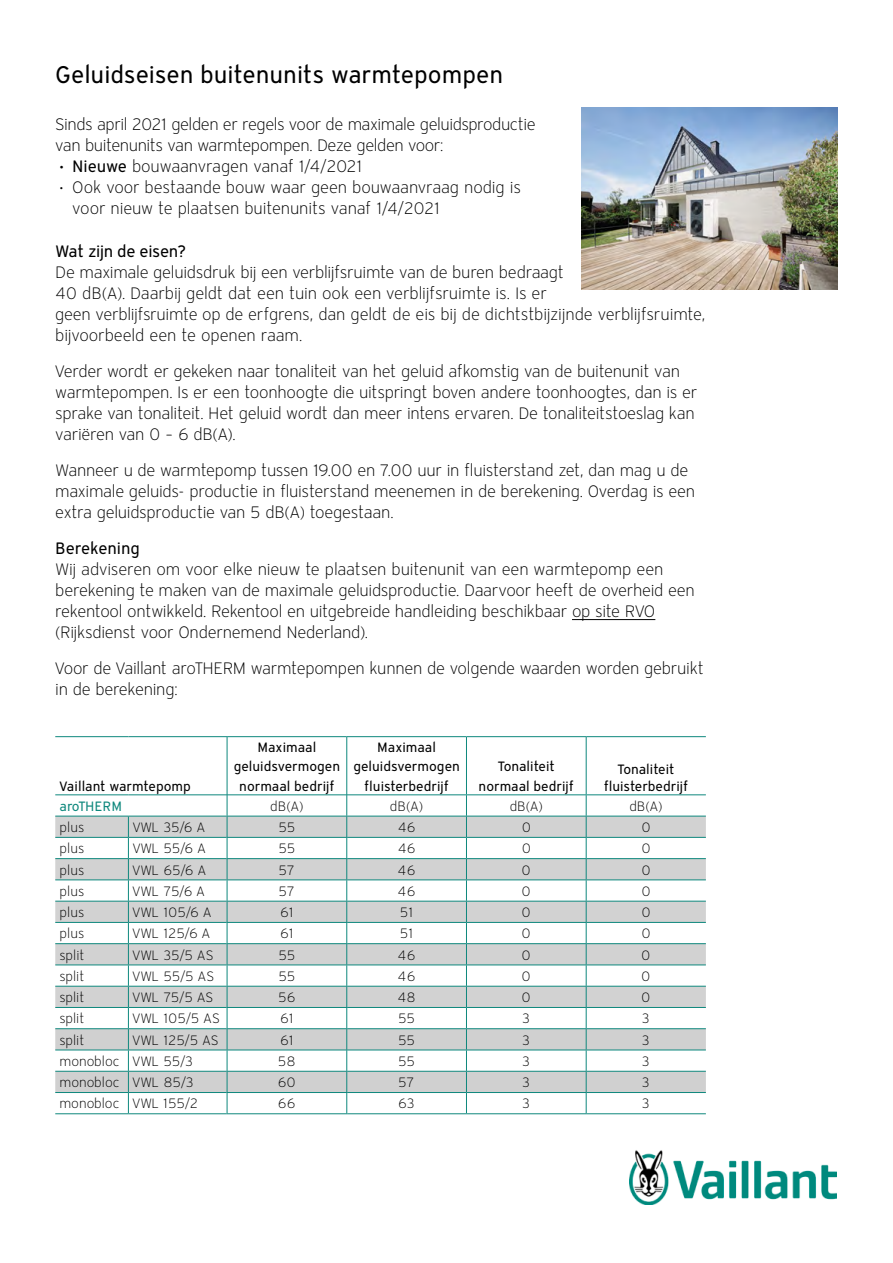
<style>
.page{position:relative;width:893px;height:1263px;background:#fff}
.page>*{position:absolute;margin:0;border:0;box-sizing:border-box;transform-origin:0 0}
.t1{font:24px "Vaillant 12";letter-spacing:-.005em;color:#000}
.t2{font:300 16.5px/21px "Vaillant 12";letter-spacing:-.02em;color:#000}
.t3{font:16.5px "Vaillant 12";letter-spacing:-.015em;color:#000}
.t4{font:300 13.5px "Vaillant 12";color:#000}
.t5{font:13.5px/19.5px "Vaillant 12";color:#000;text-align:center}
.t6{font:13.5px "Vaillant 12";color:#0e887d}
.s1{font-weight:400}
</style>
<div class="page">
<hr style="left:572px;top:619px;width:83px;height:1px;background:#000">
<hr style="left:55px;top:736px;width:73px;height:1px;background:#0e887d">
<hr style="left:128px;top:736px;width:99px;height:1px;background:#0e887d">
<hr style="left:227px;top:736px;width:120px;height:1px;background:#0e887d">
<hr style="left:227px;top:737px;width:1px;height:57px;background:#0e887d">
<hr style="left:347px;top:736px;width:119px;height:1px;background:#0e887d">
<hr style="left:346px;top:737px;width:1px;height:57px;background:#0e887d">
<hr style="left:466px;top:736px;width:120px;height:1px;background:#0e887d">
<hr style="left:466px;top:737px;width:1px;height:57px;background:#0e887d">
<hr style="left:586px;top:736px;width:120px;height:1px;background:#0e887d">
<hr style="left:586px;top:737px;width:1px;height:57px;background:#0e887d">
<hr style="left:55px;top:794px;width:73px;height:1px;background:#0e887d">
<hr style="left:128px;top:794px;width:99px;height:1px;background:#0e887d">
<hr style="left:346px;top:794px;width:120px;height:1px;background:#0e887d">
<hr style="left:466px;top:794px;width:120px;height:1px;background:#0e887d">
<hr style="left:586px;top:794px;width:120px;height:1px;background:#0e887d">
<hr style="left:227px;top:794px;width:120px;height:1px;background:#0e887d">
<hr style="left:55px;top:1113px;width:73px;height:1px;background:#0e887d">
<hr style="left:128px;top:1113px;width:99px;height:1px;background:#0e887d">
<hr style="left:227px;top:1113px;width:120px;height:1px;background:#0e887d">
<hr style="left:347px;top:1113px;width:119px;height:1px;background:#0e887d">
<hr style="left:466px;top:1113px;width:120px;height:1px;background:#0e887d">
<svg style="left:55px;top:795px;width:651px;height:318px"></svg>
<hr style="left:586px;top:1113px;width:120px;height:1px;background:#0e887d">
<img style="left:630px;top:1150px;width:207px;height:55px">
<img style="left:582px;top:108px;width:256px;height:182px">
<h1 class="t1" style="left:55px;top:59px;width:450px">Geluidseisen buitenunits warmtepompen</h1>
<p class="t2" style="left:55px;top:113px;width:482px">Sinds april 2021 gelden er regels voor de maximale geluidsproductie van buitenunits van warmtepompen. Deze gelden voor:</p>
<p class="t2" style="left:60px;top:155px;width:304px"><span class="s1">• Nieuwe</span> bouwaanvragen vanaf 1/4/2021</p>
<p class="t2" style="left:72px;top:176px;width:450px;text-indent:-13px">• Ook voor bestaande bouw waar geen bouwaanvraag nodig is voor nieuw te plaatsen buitenunits vanaf 1/4/2021</p>
<p class="t3" style="left:55px;top:241px;width:132px">Wat zijn de eisen?</p>
<p class="t2" style="left:55px;top:262px;width:651px">De maximale geluidsdruk bij een verblijfsruimte van de buren bedraagt<br>40 dB(A). Daarbij geldt dat een tuin ook een verblijfsruimte is. Is er<br>geen verblijfsruimte op de erfgrens, dan geldt de eis bij de dichtstbijzijnde verblijfsruimte, bijvoorbeeld een te openen raam.</p>
<p class="t2" style="left:55px;top:361px;width:643px">Verder wordt er gekeken naar tonaliteit van het geluid afkomstig van de buitenunit van warmtepompen. Is er een toonhoogte die uitspringt boven andere toonhoogtes, dan is er sprake van tonaliteit. Het geluid wordt dan meer intens ervaren. De tonaliteitstoeslag kan variëren van 0 – 6 dB(A).</p>
<p class="t2" style="left:55px;top:460px;width:641px">Wanneer u de warmtepomp tussen 19.00 en 7.00 uur in fluisterstand zet, dan mag u de maximale geluids- productie in fluisterstand meenemen in de berekening. Overdag is een extra geluidsproductie van 5 dB(A) toegestaan.</p>
<p class="t3" style="left:55px;top:538px;width:86px">Berekening</p>
<p class="t2" style="left:55px;top:559px;width:641px">Wij adviseren om voor elke nieuw te plaatsen buitenunit van een warmtepomp een berekening te maken van de maximale geluidsproductie. Daarvoor heeft de overheid een rekentool ontwikkeld. Rekentool en uitgebreide handleiding beschikbaar op site RVO (Rijksdienst voor Ondernemend Nederland).</p>
<p class="t2" style="left:55px;top:658px;width:650px">Voor de Vaillant aroTHERM warmtepompen kunnen de volgende waarden worden gebruikt in de berekening:</p>
<p class="t5" style="left:60px;top:776px;width:133px">Vaillant warmtepomp</p>
<p class="t5" style="left:234px;top:737px;width:108px">Maximaal geluidsvermogen normaal bedrijf</p>
<p class="t5" style="left:353px;top:737px;width:108px">Maximaal geluidsvermogen fluisterbedrijf</p>
<p class="t5" style="left:479px;top:756px;width:97px">Tonaliteit normaal bedrijf</p>
<p class="t5" style="left:604px;top:761px;width:86px;line-height:16.2px">Tonaliteit fluisterbedrijf</p>
<p class="t6" style="left:60px;top:797px;width:64px">aroTHERM</p>
<p class="t4" style="left:270px;top:797px;width:35px">dB(A)</p>
<p class="t4" style="left:390px;top:797px;width:35px">dB(A)</p>
<p class="t4" style="left:510px;top:797px;width:35px">dB(A)</p>
<p class="t4" style="left:629px;top:797px;width:35px">dB(A)</p>
<p class="t4" style="left:60px;top:819px;width:27px">plus</p>
<p class="t4" style="left:133px;top:819px;width:74px">VWL 35/6 A</p>
<p class="t4" style="left:278px;top:819px;width:19px">55</p>
<p class="t4" style="left:398px;top:819px;width:19px">46</p>
<p class="t4" style="left:522px;top:819px;width:11px">0</p>
<p class="t4" style="left:641px;top:819px;width:11px">0</p>
<p class="t4" style="left:60px;top:840px;width:27px">plus</p>
<p class="t4" style="left:133px;top:840px;width:75px">VWL 55/6 A</p>
<p class="t4" style="left:278px;top:840px;width:19px">55</p>
<p class="t4" style="left:398px;top:840px;width:19px">46</p>
<p class="t4" style="left:522px;top:840px;width:11px">0</p>
<p class="t4" style="left:641px;top:840px;width:11px">0</p>
<p class="t4" style="left:60px;top:861px;width:27px">plus</p>
<p class="t4" style="left:133px;top:861px;width:75px">VWL 65/6 A</p>
<p class="t4" style="left:279px;top:861px;width:18px">57</p>
<p class="t4" style="left:398px;top:861px;width:19px">46</p>
<p class="t4" style="left:522px;top:861px;width:11px">0</p>
<p class="t4" style="left:641px;top:861px;width:11px">0</p>
<p class="t4" style="left:60px;top:882px;width:27px">plus</p>
<p class="t4" style="left:133px;top:882px;width:74px">VWL 75/6 A</p>
<p class="t4" style="left:279px;top:882px;width:18px">57</p>
<p class="t4" style="left:398px;top:882px;width:19px">46</p>
<p class="t4" style="left:522px;top:882px;width:11px">0</p>
<p class="t4" style="left:641px;top:882px;width:11px">0</p>
<p class="t4" style="left:59px;top:904px;width:27px">plus</p>
<p class="t4" style="left:133px;top:904px;width:81px">VWL 105/6 A</p>
<p class="t4" style="left:280px;top:904px;width:15px">61</p>
<p class="t4" style="left:400px;top:904px;width:15px">51</p>
<p class="t4" style="left:522px;top:904px;width:11px">0</p>
<p class="t4" style="left:641px;top:904px;width:11px">0</p>
<p class="t4" style="left:59px;top:925px;width:27px">plus</p>
<p class="t4" style="left:133px;top:925px;width:79px">VWL 125/6 A</p>
<p class="t4" style="left:280px;top:925px;width:15px">61</p>
<p class="t4" style="left:400px;top:925px;width:15px">51</p>
<p class="t4" style="left:522px;top:925px;width:11px">0</p>
<p class="t4" style="left:641px;top:925px;width:11px">0</p>
<p class="t4" style="left:59px;top:946px;width:27px">split</p>
<p class="t4" style="left:133px;top:946px;width:82px">VWL 35/5 AS</p>
<p class="t4" style="left:278px;top:946px;width:19px">55</p>
<p class="t4" style="left:398px;top:946px;width:19px">46</p>
<p class="t4" style="left:522px;top:946px;width:11px">0</p>
<p class="t4" style="left:641px;top:946px;width:11px">0</p>
<p class="t4" style="left:59px;top:967px;width:27px">split</p>
<p class="t4" style="left:133px;top:967px;width:83px">VWL 55/5 AS</p>
<p class="t4" style="left:278px;top:967px;width:19px">55</p>
<p class="t4" style="left:398px;top:967px;width:19px">46</p>
<p class="t4" style="left:522px;top:967px;width:11px">0</p>
<p class="t4" style="left:641px;top:967px;width:11px">0</p>
<p class="t4" style="left:59px;top:989px;width:27px">split</p>
<p class="t4" style="left:133px;top:989px;width:82px">VWL 75/5 AS</p>
<p class="t4" style="left:278px;top:989px;width:19px">56</p>
<p class="t4" style="left:397px;top:989px;width:20px">48</p>
<p class="t4" style="left:522px;top:989px;width:11px">0</p>
<p class="t4" style="left:641px;top:989px;width:11px">0</p>
<p class="t4" style="left:59px;top:1010px;width:27px">split</p>
<p class="t4" style="left:133px;top:1010px;width:89px">VWL 105/5 AS</p>
<p class="t4" style="left:280px;top:1010px;width:15px">61</p>
<p class="t4" style="left:398px;top:1010px;width:19px">55</p>
<p class="t4" style="left:522px;top:1010px;width:10px">3</p>
<p class="t4" style="left:642px;top:1010px;width:10px">3</p>
<p class="t4" style="left:59px;top:1031px;width:27px">split</p>
<p class="t4" style="left:133px;top:1031px;width:88px">VWL 125/5 AS</p>
<p class="t4" style="left:280px;top:1031px;width:15px">61</p>
<p class="t4" style="left:398px;top:1031px;width:19px">55</p>
<p class="t4" style="left:522px;top:1031px;width:10px">3</p>
<p class="t4" style="left:642px;top:1031px;width:10px">3</p>
<p class="t4" style="left:59px;top:1052px;width:135px">monobloc VWL 55/3</p>
<p class="t4" style="left:278px;top:1052px;width:19px">58</p>
<p class="t4" style="left:398px;top:1052px;width:19px">55</p>
<p class="t4" style="left:522px;top:1052px;width:10px">3</p>
<p class="t4" style="left:642px;top:1052px;width:10px">3</p>
<p class="t4" style="left:59px;top:1074px;width:136px">monobloc VWL 85/3</p>
<p class="t4" style="left:278px;top:1074px;width:20px">60</p>
<p class="t4" style="left:398px;top:1074px;width:18px">57</p>
<p class="t4" style="left:522px;top:1074px;width:10px">3</p>
<p class="t4" style="left:642px;top:1074px;width:10px">3</p>
<p class="t4" style="left:59px;top:1095px;width:140px">monobloc VWL 155/2</p>
<p class="t4" style="left:278px;top:1095px;width:19px">66</p>
<p class="t4" style="left:398px;top:1095px;width:18px">63</p>
<p class="t4" style="left:522px;top:1095px;width:10px">3</p>
<p class="t4" style="left:642px;top:1095px;width:10px">3</p>
</div>
